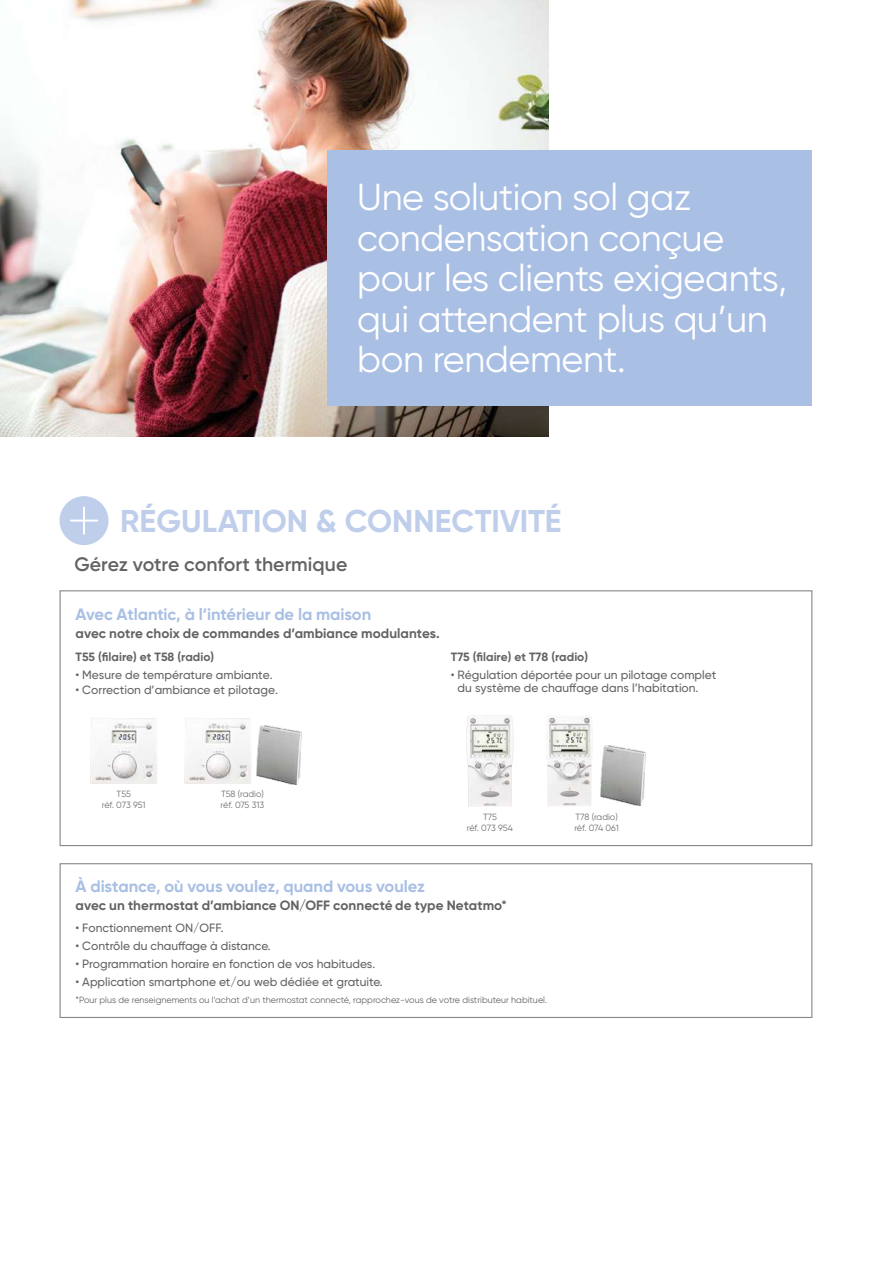
<style>
.page{position:relative;width:872px;height:1263px;background:#fff}
.page>*{position:absolute;margin:0;border:0;box-sizing:border-box;transform-origin:0 0}
.t1{font:37.5px/40.5px "Gilroy";letter-spacing:-.01em;color:#fff}
.t2{font:700 31.5px "Gilroy";color:#bfceeb}
.t3{font:600 19.5px "Gilroy";color:#646363}
.t4{font:700 16.5px "Gilroy";letter-spacing:-.005em;color:#a9bfe4}
.t5{font:700 13.5px "Gilroy";letter-spacing:.005em;color:#646363}
.t6{font:500 12px/13.5px "Gilroy";color:#646363}
.t7{font:700 12px "Gilroy";color:#646363}
.t8{font:9px "Gilroy";color:#646363}
.t9{font:9px/10.8px "Gilroy";letter-spacing:-.015em;color:#706f6f;text-align:center}
</style>
<div class="page">
<img style="left:0;top:0;width:549px;height:436px">
<div style="left:327px;top:150px;width:485px;height:256px;background:#a9bfe4"></div>
<div style="left:60px;top:496px;width:48px;height:49px;background:#bfceeb;border-radius:50%"></div>
<svg style="left:70px;top:507px;width:28px;height:28px"></svg>
<img style="left:90px;top:718px;width:67px;height:66px">
<img style="left:184px;top:718px;width:67px;height:66px">
<img style="left:256px;top:725px;width:46px;height:60px">
<img style="left:466px;top:716px;width:47px;height:91px">
<img style="left:547px;top:716px;width:46px;height:90px">
<img style="left:600px;top:745px;width:46px;height:60px">
<div style="left:60px;top:590px;width:752px;height:256px;border:1px solid #878787"></div>
<div style="left:60px;top:863px;width:752px;height:155px;border:1px solid #878787"></div>
<h1 class="t1" style="left:357px;top:176px;width:431px">Une solution sol gaz condensation conçue pour les clients exigeants, qui attendent plus qu’un bon rendement.</h1>
<h2 class="t2" style="left:120px;top:501px;width:443px">RÉGULATION &amp; CONNECTIVITÉ</h2>
<h3 class="t3" style="left:74px;top:552px;width:274px">Gérez votre confort thermique</h3>
<h3 class="t4" style="left:76px;top:603px;width:297px">Avec Atlantic, à l’intérieur de la maison</h3>
<p class="t5" style="left:76px;top:624px;width:366px">avec notre choix de commandes d’ambiance modulantes.</p>
<p class="t7" style="left:76px;top:649px;width:140px">T55 (filaire) et T58 (radio)</p>
<p class="t6" style="left:76px;top:668px;width:199px">• Mesure de température ambiante.</p>
<p class="t6" style="left:76px;top:682px;width:204px">• Correction d’ambiance et pilotage.</p>
<p class="t7" style="left:451px;top:649px;width:139px">T75 (filaire) et T78 (radio)</p>
<p class="t6" style="left:457px;top:668px;width:260px;text-indent:-7px">• Régulation déportée pour un pilotage complet du système de chauffage dans l’habitation.</p>
<p class="t9" style="left:102px;top:789px;width:45px">T55<br>réf. 073 951</p>
<p class="t9" style="left:221px;top:789px;width:45px;text-align:left">T58 (radio) réf. 075 313</p>
<p class="t9" style="left:467px;top:811px;width:47px">T75<br>réf. 073 954</p>
<p class="t9" style="left:574px;top:811px;width:46px;text-align:left">T78 (radio) réf. 074 061</p>
<h3 class="t4" style="left:76px;top:876px;width:351px">À distance, où vous voulez, quand vous voulez</h3>
<p class="t5" style="left:76px;top:897px;width:433px">avec un thermostat d’ambiance ON/OFF connecté de type Netatmo*</p>
<p class="t6" style="left:76px;top:921px;width:150px">• Fonctionnement ON/OFF.</p>
<p class="t6" style="left:76px;top:939px;width:197px">• Contrôle du chauffage à distance.</p>
<p class="t6" style="left:76px;top:957px;width:301px">• Programmation horaire en fonction de vos habitudes.</p>
<p class="t6" style="left:76px;top:974px;width:309px">• Application smartphone et/ou web dédiée et gratuite.</p>
<p class="t8" style="left:76px;top:995px;width:473px">*Pour plus de renseignements ou l’achat d’un thermostat connecté, rapprochez-vous de votre distributeur habituel.</p>
</div>
